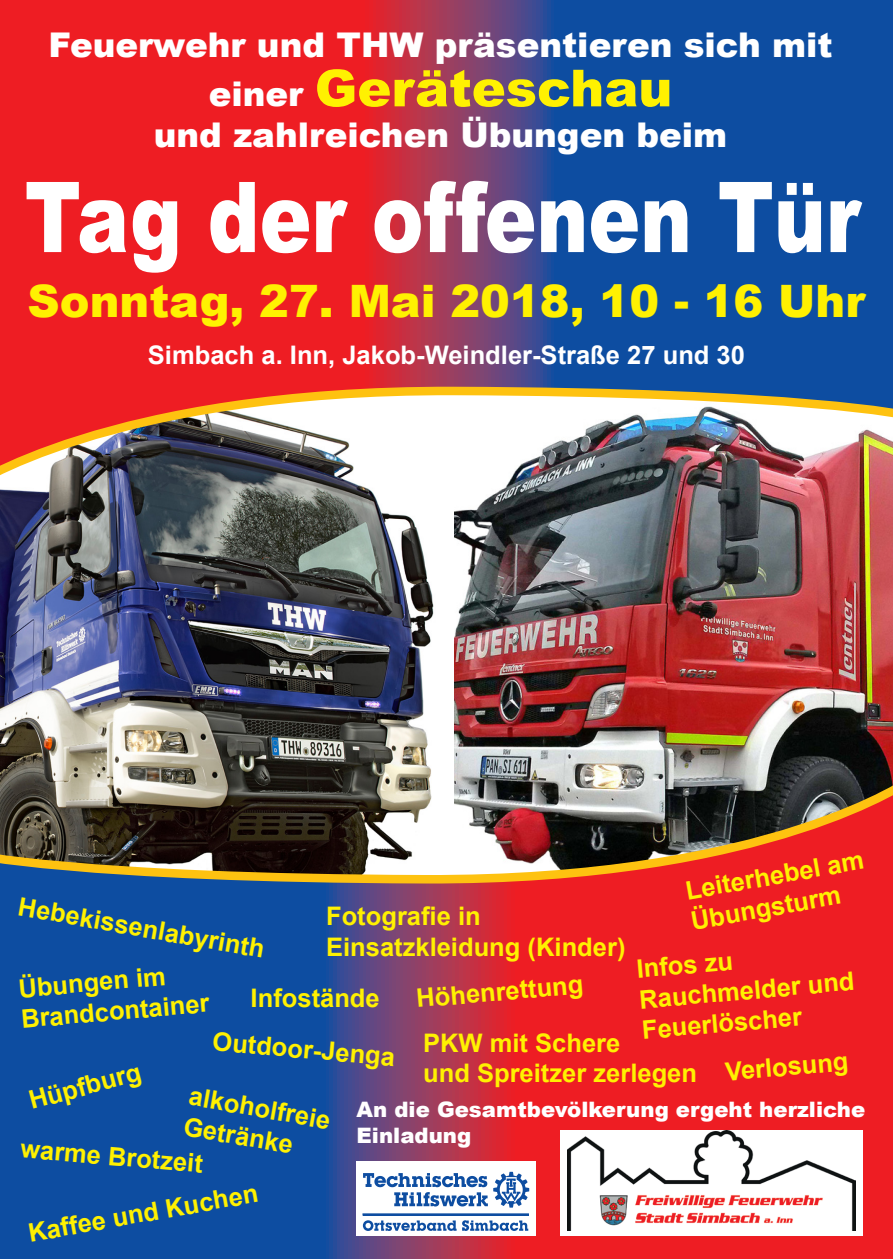
<style>
.page{position:relative;width:893px;height:1259px;background:#fff}
.page>*{position:absolute;margin:0;border:0;box-sizing:border-box;transform-origin:0 0}
.t1{font:900 97.8px "Arial";color:#fff;scale:.79 1}
.t2{font:900 51px "Arial";color:#fff101}
.t3{font:900 44.7px "Arial";color:#fff101}
.t4{font:900 34.2px "Arial";color:#fff}
.t5{font:700 25.5px/30.6px "Arial";color:#fff101}
.t6{font:700 25.5px "Arial";color:#fff}
.t7{font:900 21.3px/25.5px "Arial";color:#fff}
.s1{font-size:34.2px;color:#fff}
</style>
<div class="page">
<img style="left:0;top:0;width:893px;height:1259px">
<div style="left:560px;top:1130px;width:303px;height:105px;background:#fff"></div>
<img style="left:568px;top:1130px;width:288px;height:100px">
<div style="left:357px;top:1161px;width:179px;height:74px;background:#fff"></div>
<div style="left:363px;top:1213px;width:166px;height:2px;border:1px solid #0d4da1"></div>
<svg style="left:363px;top:1220px;width:165px;height:11px"></svg>
<svg style="left:363px;top:1171px;width:166px;height:36px"></svg>
<p class="t4" style="left:48px;top:20px;width:786px">Feuerwehr und THW präsentieren sich mit</p>
<p class="t2" style="left:209px;top:51px;width:465px"><span class="s1">einer</span> Geräteschau</p>
<p class="t4" style="left:154px;top:110px;width:575px">und zahlreichen Übungen beim</p>
<p class="t1" style="left:25px;top:146px;width:1059px">Tag der offenen Tür</p>
<p class="t3" style="left:28px;top:269px;width:839px">Sonntag, 27. Mai 2018, 10 - 16 Uhr</p>
<p class="t6" style="left:148px;top:338px;width:599px">Simbach a. Inn, Jakob-Weindler-Straße 27 und 30</p>
<p class="t5" style="left:683px;top:876px;width:182px;rotate:-10deg">Leiterhebel am<br>Übungsturm</p>
<p class="t5" style="left:21px;top:891px;width:251px;rotate:10deg">Hebekissenlabyrinth</p>
<p class="t5" style="left:326px;top:902px;width:301px">Fotografie in<br>Einsatzkleidung (Kinder)</p>
<p class="t5" style="left:635px;top:954px;width:217px;rotate:-5deg">Infos zu<br>Rauchmelder und<br>Feuerlöscher</p>
<p class="t5" style="left:17px;top:974px;width:190px;rotate:-5deg">Übungen im<br>Brandcontainer</p>
<p class="t5" style="left:415px;top:984px;width:169px;rotate:-5deg">Höhenrettung</p>
<p class="t5" style="left:251px;top:983px;width:131px">Infostände</p>
<p class="t5" style="left:214px;top:1026px;width:185px;rotate:5deg">Outdoor-Jenga</p>
<p class="t5" style="left:423px;top:1028px;width:275px">PKW mit Schere<br>und Spreitzer zerlegen</p>
<p class="t5" style="left:724px;top:1057px;width:125px;rotate:-5deg">Verlosung</p>
<p class="t5" style="left:26px;top:1086px;width:116px;rotate:-15deg">Hüpfburg</p>
<p class="t5" style="left:192px;top:1081px;width:145px;rotate:10deg">alkoholfreie<br>Getränke</p>
<p class="t7" style="left:357px;top:1096px;width:510px">An die Gesamtbevölkerung ergeht herzliche<br>Einladung</p>
<p class="t5" style="left:22px;top:1133px;width:185px;rotate:5deg">warme Brotzeit</p>
<p class="t5" style="left:26px;top:1218px;width:234px;rotate:-10deg">Kaffee und Kuchen</p>
</div>
